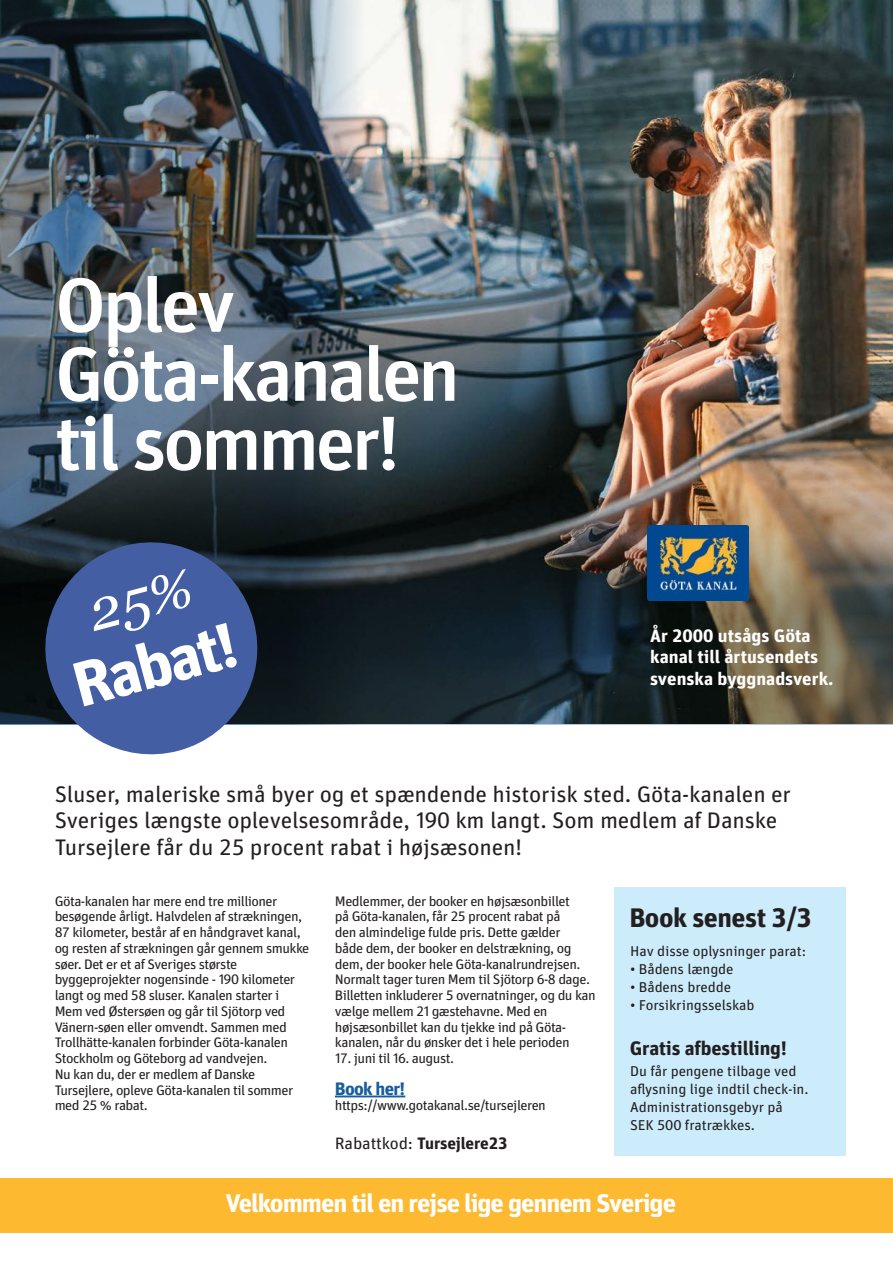
<style>
.page{position:relative;width:893px;height:1263px;background:#fff}
.page>*{position:absolute;margin:0;border:0;box-sizing:border-box;transform-origin:0 0}
.t1{font:500 76.5px "Unit For JVD";letter-spacing:-.05em;color:#fff}
.t2{font:700 63.3px "Unit For JVD";color:#fff}
.t3{font:700 26.7px "Unit For JVD";letter-spacing:-.02em;color:#231f20}
.t4{font:700 25.5px "Unit For JVD";letter-spacing:-.04em;color:#fff}
.t5{font:22.5px "Unit For JVD";letter-spacing:-.01em;color:#231f20}
.t6{font:700 19.5px "Unit For JVD";letter-spacing:-.01em;color:#231f20}
.t7{font:700 18px "Unit For JVD";color:#fff}
.t8{font:700 18px "Unit For JVD";letter-spacing:-.04em;color:#175d9e}
.t9{font:700 16.5px "Unit For JVD";letter-spacing:-.01em;color:#231f20}
.t10{font:14.25px "Unit For JVD";letter-spacing:-.01em;color:#231f20}
.t11{font:13.8px/15.8px "Unit For JVD";letter-spacing:-.04em;color:#231f20}
.s1{font-weight:400}
</style>
<div class="page">
<img style="left:0;top:0;width:893px;height:725px">
<hr style="left:335px;top:1095px;width:70px;height:2px;background:#175d9e">
<svg style="left:34px;top:531px;width:235px;height:224px;background:#465986"></svg>
<div style="left:0;top:1178px;width:893px;height:55px;background:#fdba31"></div>
<div style="left:614px;top:887px;width:231px;height:268px;background:#ccecfb"></div>
<img style="left:647px;top:525px;width:101px;height:76px">
<div style="left:86px;top:568px;width:109px;height:65px;background:#445ea4"></div>
<p class="t1" style="left:55px;top:259px;width:182px">Oplev</p>
<p class="t1" style="left:55px;top:328px;width:407px">Göta-kanalen</p>
<p class="t1" style="left:55px;top:397px;width:347px">til sommer!</p>
<p class="t2" style="left:64px;top:649px;width:169px;rotate:-15deg">Rabat!</p>
<p class="t7" style="left:650px;top:624px;width:162px">År 2000 utsågs Göta</p>
<p class="t7" style="left:650px;top:646px;width:170px">kanal till årtusendets</p>
<p class="t7" style="left:650px;top:668px;width:185px">svenska byggnadsverk.</p>
<p class="t5" style="left:55px;top:781px;width:738px">Sluser, maleriske små byer og et spændende historisk sted. Göta-kanalen er</p>
<p class="t5" style="left:55px;top:807px;width:724px">Sveriges længste oplevelsesområde, 190 km langt. Som medlem af Danske</p>
<p class="t5" style="left:55px;top:834px;width:469px">Tursejlere får du 25 procent rabat i højsæsonen!</p>
<p class="t11" style="left:55px;top:893px;width:224px">Göta-kanalen har mere end tre millioner</p>
<p class="t11" style="left:55px;top:909px;width:249px">besøgende årligt. Halvdelen af strækningen,</p>
<p class="t11" style="left:55px;top:924px;width:247px">87 kilometer, består af en håndgravet kanal,</p>
<p class="t11" style="left:55px;top:940px;width:256px">og resten af strækningen går gennem smukke søer. Det er et af Sveriges største</p>
<p class="t11" style="left:55px;top:972px;width:242px">byggeprojekter nogensinde - 190 kilometer</p>
<p class="t11" style="left:55px;top:987px;width:226px">langt og med 58 sluser. Kanalen starter i</p>
<p class="t11" style="left:55px;top:1003px;width:232px">Mem ved Østersøen og går til Sjötorp ved</p>
<p class="t11" style="left:55px;top:1019px;width:234px">Vänern-søen eller omvendt. Sammen med</p>
<p class="t11" style="left:55px;top:1035px;width:235px">Trollhätte-kanalen forbinder Göta-kanalen</p>
<p class="t11" style="left:55px;top:1050px;width:214px">Stockholm og Göteborg ad vandvejen.</p>
<p class="t11" style="left:55px;top:1066px;width:202px">Nu kan du, der er medlem af Danske</p>
<p class="t11" style="left:55px;top:1082px;width:240px">Tursejlere, opleve Göta-kanalen til sommer</p>
<p class="t11" style="left:55px;top:1098px;width:95px">med 25 % rabat.</p>
<p class="t11" style="left:335px;top:893px;width:237px">Medlemmer, der booker en højsæsonbillet</p>
<p class="t11" style="left:335px;top:909px;width:227px">på Göta-kanalen, får 25 procent rabat på</p>
<p class="t11" style="left:335px;top:924px;width:227px">den almindelige fulde pris. Dette gælder</p>
<p class="t11" style="left:335px;top:940px;width:238px">både dem, der booker en delstrækning, og</p>
<p class="t11" style="left:335px;top:956px;width:247px">dem, der booker hele Göta-kanalrundrejsen.</p>
<p class="t11" style="left:335px;top:972px;width:262px">Normalt tager turen Mem til Sjötorp 6-8 dage.<br>Billetten inkluderer 5 overnatninger, og du kan vælge mellem 21 gæstehavne. Med en</p>
<p class="t11" style="left:335px;top:1019px;width:233px">højsæsonbillet kan du tjekke ind på Göta-</p>
<p class="t11" style="left:335px;top:1035px;width:236px">kanalen, når du ønsker det i hele perioden</p>
<p class="t11" style="left:335px;top:1050px;width:121px">17. juni til 16. august.</p>
<p class="t8" style="left:335px;top:1077px;width:72px">Book her!</p>
<p class="t11" style="left:335px;top:1098px;width:212px">https://www.gotakanal.se/tursejleren</p>
<p class="t3" style="left:629px;top:902px;width:184px">Book senest 3/3</p>
<p class="t10" style="left:630px;top:942px;width:178px">Hav disse oplysninger parat:</p>
<p class="t10" style="left:630px;top:960px;width:105px">• Bådens længde</p>
<p class="t10" style="left:630px;top:978px;width:102px">• Bådens bredde</p>
<p class="t10" style="left:630px;top:996px;width:126px">• Forsikringsselskab</p>
<p class="t6" style="left:630px;top:1036px;width:159px">Gratis afbestilling!</p>
<p class="t10" style="left:630px;top:1062px;width:168px">Du får pengene tilbage ved</p>
<p class="t10" style="left:630px;top:1080px;width:180px">aflysning lige indtil check-in.</p>
<p class="t10" style="left:630px;top:1098px;width:154px">Administrationsgebyr på</p>
<p class="t10" style="left:630px;top:1116px;width:126px">SEK 500 fratrækkes.</p>
<p class="t9" style="left:335px;top:1133px;width:174px"><span class="s1">Rabattkod:</span> Tursejlere23</p>
<p class="t4" style="left:225px;top:1187px;width:452px">Velkommen til en rejse lige gennem Sverige</p>
</div>
